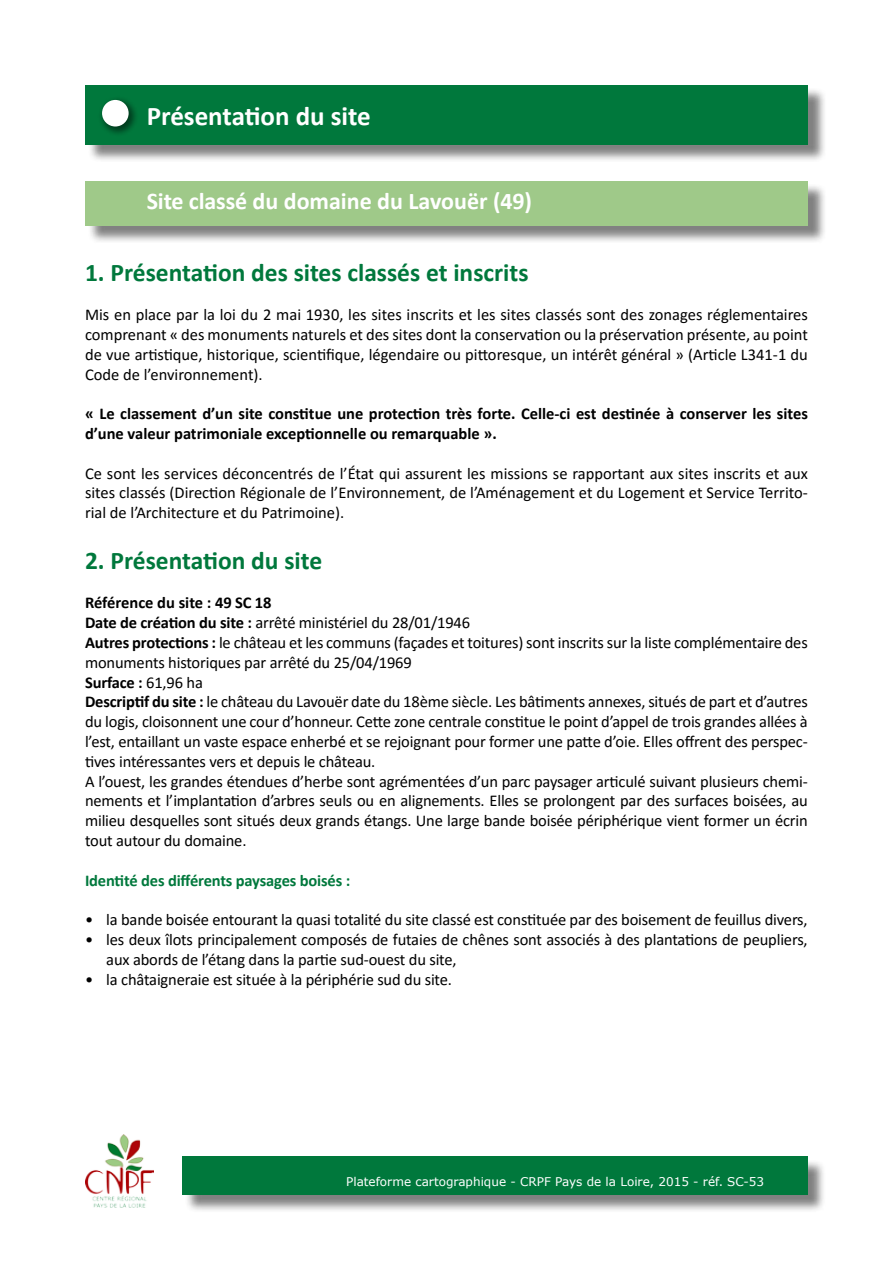
<style>
.page{position:relative;width:893px;height:1263px;background:#fff}
.page>*{position:absolute;margin:0;border:0;box-sizing:border-box;transform-origin:0 0}
.t1{font:700 27px "Calibri";color:#fff}
.t2{font:700 25.5px "Calibri";color:#00783c}
.t3{font:700 24px "Calibri";color:#fff}
.t4{font:16.5px/19.8px "Calibri";letter-spacing:-.01em;color:#000;text-align:justify}
.t5{font:700 16.5px/19.8px "Calibri";color:#000}
.t6{font:700 16.5px "Calibri";letter-spacing:-.01em;color:#00783c}
.t7{font:12px "Verdana";color:#fff}
.s1{font-weight:700}
</style>
<div class="page">
<div style="left:184px;top:1159px;width:642px;height:54px;background:#000;opacity:.5"></div>
<div style="left:182px;top:1157px;width:626px;height:38px;background:#00783c"></div>
<img style="left:85px;top:1134px;width:68px;height:74px">
<div style="left:87px;top:87px;width:740px;height:76px;background:#000;opacity:.5"></div>
<div style="left:85px;top:85px;width:723px;height:60px;background:#00783c"></div>
<div style="left:97px;top:95px;width:42px;height:42px;background:#000;opacity:.5"></div>
<div style="left:102px;top:100px;width:27px;height:26px;background:#fff;border-radius:50%"></div>
<div style="left:87px;top:183px;width:740px;height:61px;background:#000;opacity:.5"></div>
<div style="left:85px;top:181px;width:723px;height:44px;background:#9fc989"></div>
<h1 class="t1" style="left:147px;top:97px;width:226px">Présentation du site</h1>
<h3 class="t3" style="left:147px;top:184px;width:387px">Site classé du domaine du Lavouër (49)</h3>
<h2 class="t2" style="left:85px;top:254px;width:445px">1. Présentation des sites classés et inscrits</h2>
<p class="t4" style="left:85px;top:304px;width:724px">Mis en place par la loi du 2 mai 1930, les sites inscrits et les sites classés sont des zonages réglementaires comprenant « des monuments naturels et des sites dont la conservation ou la préservation présente, au point de vue artistique, historique, scientifique, légendaire ou pittoresque, un intérêt général » (Article L341-1 du Code de l’environnement).</p>
<p class="t5" style="left:85px;top:403px;width:724px">« Le classement d’un site constitue une protection très forte. Celle-ci est destinée à conserver les sites d’une valeur patrimoniale exceptionnelle ou remarquable ».</p>
<p class="t4" style="left:85px;top:463px;width:724px">Ce sont les services déconcentrés de l’État qui assurent les missions se rapportant aux sites inscrits et aux sites classés (Direction Régionale de l’Environnement, de l’Aménagement et du Logement et Service Territo&shy;rial de l’Architecture et du Patrimoine).</p>
<h2 class="t2" style="left:85px;top:542px;width:239px">2. Présentation du site</h2>
<p class="t4" style="left:85px;top:592px;width:724px;text-align:left"><span class="s1">Référence du site : 49 SC 18<br>Date de création du site :</span> arrêté ministériel du 28/01/1946<br><span class="s1">Autres protections :</span> le château et les communs (façades et toitures) sont inscrits sur la liste complémentaire des monuments historiques par arrêté du 25/04/1969<br><span class="s1">Surface :</span> 61,96 ha<br><span class="s1">Descriptif du site :</span> le château du Lavouër date du 18ème siècle. Les bâtiments annexes, situés de part et d’autres du logis, cloisonnent une cour d’honneur. Cette zone centrale constitue le point d’appel de trois grandes allées à l’est, entaillant un vaste espace enherbé et se rejoignant pour former une patte d’oie. Elles offrent des perspec&shy;tives intéressantes vers et depuis le château.<br>A l’ouest, les grandes étendues d’herbe sont agrémentées d’un parc paysager articulé suivant plusieurs chemi&shy;nements et l’implantation d’arbres seuls ou en alignements. Elles se prolongent par des surfaces boisées, au milieu desquelles sont situés deux grands étangs. Une large bande boisée périphérique vient former un écrin tout autour du domaine.</p>
<p class="t6" style="left:85px;top:868px;width:267px">Identité des différents paysages boisés :</p>
<p class="t4" style="left:85px;top:909px;width:724px">• la bande boisée entourant la quasi totalité du site classé est constituée par des boisement de feuillus divers,</p>
<p class="t4" style="left:106px;top:929px;width:703px;text-indent:-21px">• les deux îlots principalement composés de futaies de chênes sont associés à des plantations de peupliers, aux abords de l’étang dans la partie sud-ouest du site,</p>
<p class="t4" style="left:85px;top:969px;width:368px">• la châtaigneraie est située à la périphérie sud du site.</p>
<p class="t7" style="left:346px;top:1174px;width:420px">Plateforme cartographique - CRPF Pays de la Loire, 2015 - réf. SC-53</p>
</div>
